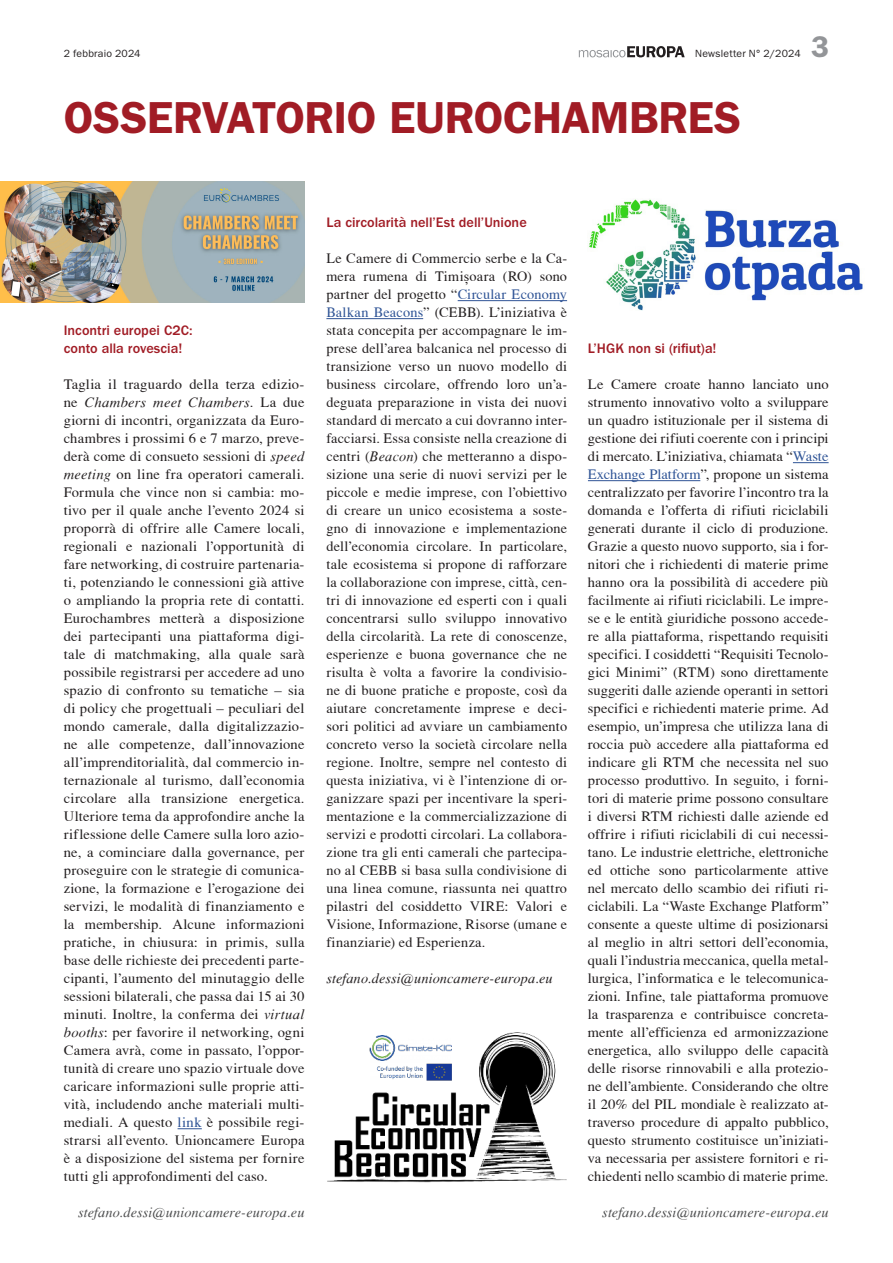
<style>
.page{position:relative;width:893px;height:1263px;background:#fff}
.page>*{position:absolute;margin:0;border:0;box-sizing:border-box;transform-origin:0 0}
.Titel_30{font:600 45px "ITC Franklin Gothic Std";letter-spacing:-.01em;color:#a11c25}
.t1{font:600 30px "ITC Franklin Gothic Std";color:#939598}
.Grundschrift{font:14.25px/18px "T Acc LAD";letter-spacing:.015em;color:#231f20;text-align:justify}
.Zwischentitel{font:500 14.25px/18px "ITC Franklin Gothic Std";color:#a11c25}
.Autor{font:14.25px "T Acc LAD Italic";letter-spacing:.01em;color:#4b4c4d}
.Grundschrift-2{font:14.25px "T Acc LAD Italic";letter-spacing:.01em;color:#231f20}
.t2{font:10.5px "ITC Franklin Gothic Std";letter-spacing:.015em;color:#231f20}
.s1{font-family:"T Acc LAD Italic"}
.s2{color:#2f5496}
.s3{font-family:"Times"}
</style>
<div class="page">
<svg style="left:579px;top:46px;width:106px;height:11px"></svg>
<hr style="left:458px;top:300px;width:109px;height:1px;background:#2f5496">
<hr style="left:326px;top:318px;width:97px;height:1px;background:#2f5496">
<svg style="left:178px;top:1128px;width:24px;height:1px"></svg>
<hr style="left:793px;top:462px;width:36px;height:1px;background:#2f5496">
<hr style="left:588px;top:480px;width:112px;height:1px;background:#2f5496">
<img style="left:0;top:181px;width:305px;height:122px">
<img style="left:589px;top:199px;width:274px;height:112px">
<img style="left:327px;top:1032px;width:240px;height:150px">
<p class="t2" style="left:64px;top:48px;width:78px">2 febbraio 2024</p>
<p class="t2" style="left:695px;top:48px;width:107px">Newsletter N° 2/2024</p>
<h2 class="t1" style="left:811px;top:29px;width:19px">3</h2>
<p class="Titel_30" style="left:64px;top:91px;width:679px">OSSERVATORIO EUROCHAMBRES</p>
<p class="Zwischentitel" style="left:64px;top:321px;width:130px">Incontri europei C2C: conto alla rovescia!</p>
<p class="Grundschrift" style="left:64px;top:375px;width:242px">Taglia il traguardo della terza edizio&shy;ne <span class="s1">Chambers meet Chambers</span>. La due giorni di incontri, organizzata da Euro&shy;chambres i prossimi 6 e 7 marzo, preve&shy;derà come di consueto sessioni di <span class="s1">speed meeting</span> on line fra operatori camerali.<br>Formula che vince non si cambia: mo&shy;tivo per il quale anche l’evento 2024 si proporrà di offrire alle Camere locali, regionali e nazionali l’opportunità di fare networking, di costruire partenaria&shy;ti, potenziando le connessioni già attive o ampliando la propria rete di contatti.<br>Eurochambres metterà a disposizione dei partecipanti una piattaforma digi&shy;tale di matchmaking, alla quale sarà possibile registrarsi per accedere ad uno spazio di confronto su tematiche – sia di policy che progettuali – peculiari del mondo camerale, dalla digitalizzazio&shy;ne alle competenze, dall’innovazione all’imprenditorialità, dal commercio in&shy;ternazionale al turismo, dall’economia circolare alla transizione energetica.<br>Ulteriore tema da approfondire anche la riflessione delle Camere sulla loro azio&shy;ne, a cominciare dalla governance, per proseguire con le strategie di comunica&shy;zione, la formazione e l’erogazione dei servizi, le modalità di finanziamento e la membership. Alcune informazioni pratiche, in chiusura: in primis, sulla base delle richieste dei precedenti parte&shy;cipanti, l’aumento del minutaggio delle sessioni bilaterali, che passa dai 15 ai 30 minuti. Inoltre, la conferma dei <span class="s1">virtual booths</span>: per favorire il networking, ogni Camera avrà, come in passato, l’oppor&shy;tunità di creare uno spazio virtuale dove caricare informazioni sulle proprie atti&shy;vità, includendo anche materiali multi&shy;mediali. A questo <span class="s2">link</span> è possibile regi&shy;strarsi all’evento. Unioncamere Europa è a disposizione del sistema per fornire tutti gli approfondimenti del caso.</p>
<p class="Autor" style="left:78px;top:1204px;width:228px">stefano.dessi@unioncamere-europa.eu</p>
<p class="Zwischentitel" style="left:326px;top:213px;width:202px">La circolarità nell’Est dell’Unione</p>
<p class="Grundschrift" style="left:326px;top:249px;width:242px">Le Camere di Commercio serbe e la Ca&shy;mera rumena di Timi<span class="s3">ș</span>oara (RO) sono partner del progetto “<span class="s2">Circular Economy Balkan Beacons</span>” (CEBB). L’iniziativa è stata concepita per accompagnare le im&shy;prese dell’area balcanica nel processo di transizione verso un nuovo modello di business circolare, offrendo loro un’a&shy;deguata preparazione in vista dei nuovi standard di mercato a cui dovranno inter&shy;facciarsi. Essa consiste nella creazione di centri (<span class="s1">Beacon</span>) che metteranno a dispo&shy;sizione una serie di nuovi servizi per le piccole e medie imprese, con l’obiettivo di creare un unico ecosistema a soste&shy;gno di innovazione e implementazione dell’economia circolare. In particolare, tale ecosistema si propone di rafforzare la collaborazione con imprese, città, cen&shy;tri di innovazione ed esperti con i quali concentrarsi sullo sviluppo innovativo della circolarità. La rete di conoscenze, esperienze e buona governance che ne risulta è volta a favorire la condivisio&shy;ne di buone pratiche e proposte, così da aiutare concretamente imprese e deci&shy;sori politici ad avviare un cambiamento concreto verso la società circolare nella regione. Inoltre, sempre nel contesto di questa iniziativa, vi è l’intenzione di or&shy;ganizzare spazi per incentivare la speri&shy;mentazione e la commercializzazione di servizi e prodotti circolari. La collabora&shy;zione tra gli enti camerali che partecipa&shy;no al CEBB si basa sulla condivisione di una linea comune, riassunta nei quattro pilastri del cosiddetto VIRE: Valori e Visione, Informazione, Risorse (umane e finanziarie) ed Esperienza.</p>
<p class="Grundschrift-2" style="left:326px;top:970px;width:228px">stefano.dessi@unioncamere-europa.eu</p>
<p class="Zwischentitel" style="left:588px;top:339px;width:130px">L’HGK non si (rifiut)a!</p>
<p class="Grundschrift" style="left:588px;top:375px;width:242px">Le Camere croate hanno lanciato uno strumento innovativo volto a sviluppare un quadro istituzionale per il sistema di gestione dei rifiuti coerente con i principi di mercato. L’iniziativa, chiamata “<span class="s2">Waste Exchange Platform</span>”, propone un sistema centralizzato per favorire l’incontro tra la domanda e l’offerta di rifiuti riciclabili generati durante il ciclo di produzione.<br>Grazie a questo nuovo supporto, sia i for&shy;nitori che i richiedenti di materie prime hanno ora la possibilità di accedere più facilmente ai rifiuti riciclabili. Le impre&shy;se e le entità giuridiche possono accede&shy;re alla piattaforma, rispettando requisiti specifici. I cosiddetti “Requisiti Tecnolo&shy;gici Minimi” (RTM) sono direttamente suggeriti dalle aziende operanti in settori specifici e richiedenti materie prime. Ad esempio, un’impresa che utilizza lana di roccia può accedere alla piattaforma ed indicare gli RTM che necessita nel suo processo produttivo. In seguito, i forni&shy;tori di materie prime possono consultare i diversi RTM richiesti dalle aziende ed offrire i rifiuti riciclabili di cui necessi&shy;tano. Le industrie elettriche, elettroniche ed ottiche sono particolarmente attive nel mercato dello scambio dei rifiuti ri&shy;ciclabili. La “Waste Exchange Platform” consente a queste ultime di posizionarsi al meglio in altri settori dell’economia, quali l’industria meccanica, quella metal&shy;lurgica, l’informatica e le telecomunica&shy;zioni. Infine, tale piattaforma promuove la trasparenza e contribuisce concreta&shy;mente all’efficienza ed armonizzazione energetica, allo sviluppo delle capacità delle risorse rinnovabili e alla protezio&shy;ne dell’ambiente. Considerando che oltre il 20% del PIL mondiale è realizzato at&shy;traverso procedure di appalto pubblico, questo strumento costituisce un’iniziati&shy;va necessaria per assistere fornitori e ri&shy;chiedenti nello scambio di materie prime.</p>
<p class="Autor" style="left:602px;top:1204px;width:228px">stefano.dessi@unioncamere-europa.eu</p>
</div>
